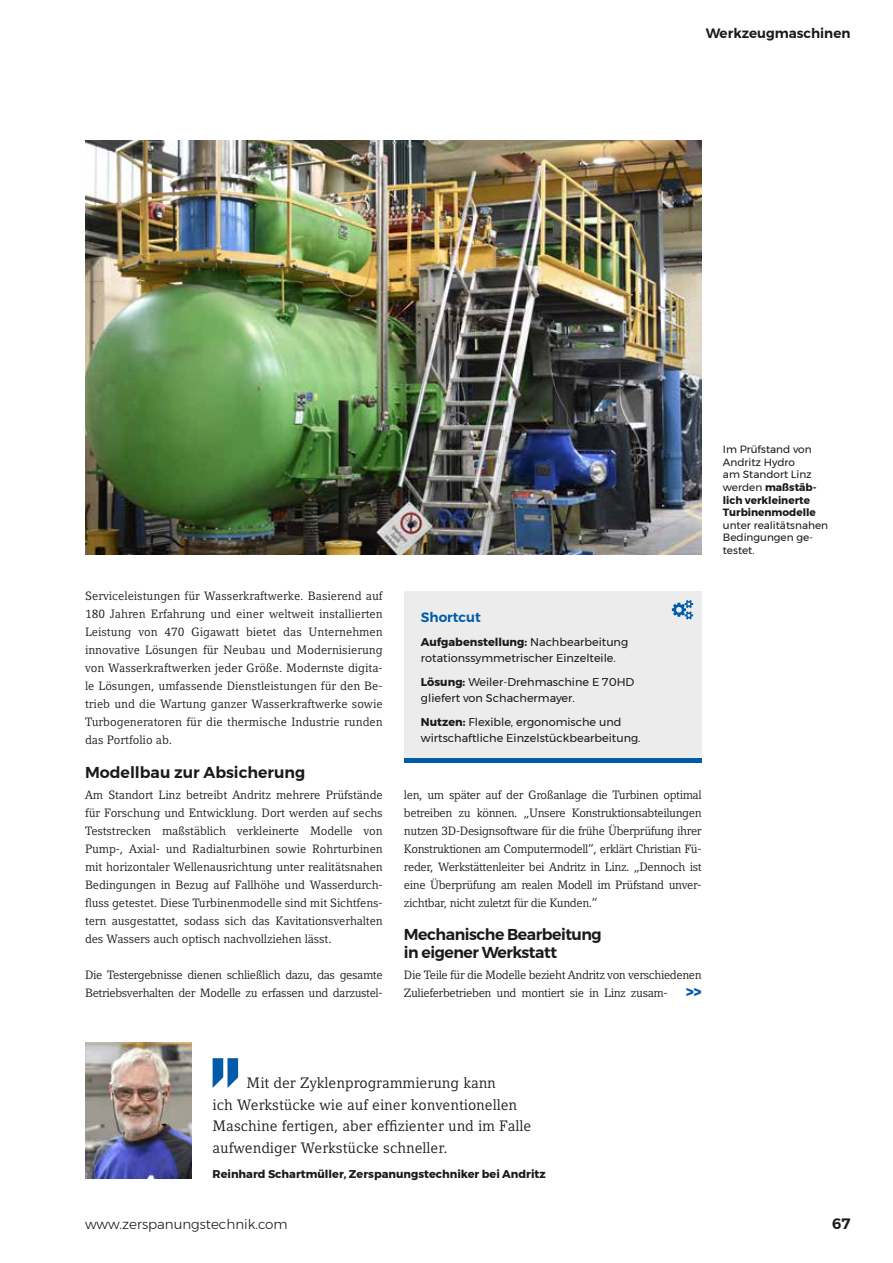
<style>
.page{position:relative;width:893px;height:1263px;background:#fff}
.page>*{position:absolute;margin:0;border:0;box-sizing:border-box;transform-origin:0 0}
.t1{font:600 15.75px/18px "Montserrat";letter-spacing:-.03em;color:#1a1a18}
.t2{font:600 15.75px "Montserrat";color:#1a1a18}
.t3{font:15px/21.6px "Compatil Letter LT Pro";color:#1a1a18}
.t4{font:600 15px "Montserrat";color:#1a1a18}
.t5{font:900 15px "Montserrat";color:#005ca9}
.t6{font:300 13.5px "Montserrat";color:#1a1a18}
.t7{font:600 13.5px "Montserrat";color:#1a1a18}
.t8{font:600 13.5px "Montserrat";color:#005ca9}
.t9{font:12px/18px "Compatil Letter LT Pro";letter-spacing:-.03em;color:#1a1a18;text-align:justify}
.t10{font:11.25px/15.8px "Montserrat";color:#1a1a18}
.t11{font:700 11.25px "Montserrat";color:#1a1a18}
.t12{font:10.5px/12.6px "Montserrat";color:#1a1a18}
.s1{font-weight:700}
</style>
<div class="page">
<div style="left:404px;top:591px;width:298px;height:168px;background:#ececed"></div>
<svg style="left:213px;top:1058px;width:25px;height:30px"></svg>
<img style="left:85px;top:1042px;width:106px;height:136px">
<img style="left:85px;top:140px;width:617px;height:414px">
<hr style="left:404px;top:758px;width:298px;height:4px;background:#005ca9">
<svg style="left:672px;top:600px;width:21px;height:19px"></svg>
<p class="t7" style="left:706px;top:23px;width:146px">Werkzeugmaschinen</p>
<p class="t9" style="left:85px;top:587px;width:299px">Serviceleistungen für Wasserkraftwerke. Basierend auf 180 Jahren Erfahrung und einer weltweit installierten Leistung von 470 Gigawatt bietet das Unternehmen innovative Lösungen für Neubau und Modernisierung von Wasserkraftwerken jeder Größe. Modernste digita&shy;le Lösungen, umfassende Dienstleistungen für den Be&shy;trieb und die Wartung ganzer Wasserkraftwerke sowie Turbogeneratoren für die thermische Industrie runden das Portfolio ab.</p>
<h1 class="t2" style="left:85px;top:759px;width:222px">Modellbau zur Absicherung</h1>
<p class="t9" style="left:85px;top:785px;width:299px">Am Standort Linz betreibt Andritz mehrere Prüfstände für Forschung und Entwicklung. Dort werden auf sechs Teststrecken maßstäblich verkleinerte Modelle von Pump-, Axial- und Radialturbinen sowie Rohrturbinen mit horizontaler Wellenausrichtung unter realitätsnahen Bedingungen in Bezug auf Fallhöhe und Wasserdurch&shy;fluss getestet. Diese Turbinenmodelle sind mit Sichtfens&shy;tern ausgestattet, sodass sich das Kavitationsverhalten des Wassers auch optisch nachvollziehen lässt.</p>
<p class="t9" style="left:85px;top:966px;width:299px">Die Testergebnisse dienen schließlich dazu, das gesamte<br>Betriebsverhalten der Modelle zu erfassen und darzustel-</p>
<p class="t8" style="left:421px;top:606px;width:61px">Shortcut</p>
<p class="t10" style="left:421px;top:634px;width:209px"><span class="s1">Aufgabenstellung:</span> Nachbearbeitung rotationssymmetrischer Einzelteile.</p>
<p class="t10" style="left:421px;top:674px;width:215px"><span class="s1">Lösung:</span> Weiler-Drehmaschine E 70HD gliefert von Schachermayer.</p>
<p class="t10" style="left:421px;top:714px;width:221px"><span class="s1">Nutzen:</span> Flexible, ergonomische und wirtschaftliche Einzelstückbearbeitung.</p>
<p class="t9" style="left:404px;top:785px;width:299px">len, um später auf der Großanlage die Turbinen optimal betreiben zu können. „Unsere Konstruktionsabteilungen nutzen 3D-Designsoftware für die frühe Überprüfung ihrer Konstruktionen am Computermodell“, erklärt Christian Fü&shy;reder, Werkstättenleiter bei Andritz in Linz. „Dennoch ist eine Überprüfung am realen Modell im Prüfstand unver&shy;zichtbar, nicht zuletzt für die Kunden.“</p>
<h1 class="t1" style="left:404px;top:925px;width:199px">Mechanische Bearbeitung in eigener Werkstatt</h1>
<p class="t9" style="left:404px;top:966px;width:299px">Die Teile für die Modelle bezieht Andritz von verschiedenen<br>Zulieferbetrieben und montiert sie in Linz zusam-</p>
<p class="t5" style="left:686px;top:979px;width:17px">&gt;&gt;</p>
<p class="t12" style="left:723px;top:443px;width:95px">Im Prüfstand von<br>Andritz Hydro<br>am Standort Linz werden <span class="s1">maßstäb&shy;lich verkleinerte<br>Turbinenmodelle</span></p>
<p class="t12" style="left:723px;top:519px;width:107px">unter realitätsnahen<br>Bedingungen ge&shy;testet.</p>
<p class="t3" style="left:213px;top:1072px;width:320px;text-indent:34px">Mit der Zyklenprogrammierung kann<br>ich Werkstücke wie auf einer konventionellen Maschine fertigen, aber effizienter und im Falle aufwendiger Werkstücke schneller.</p>
<p class="t11" style="left:213px;top:1165px;width:335px">Reinhard Schartmüller, Zerspanungstechniker bei Andritz</p>
<p class="t6" style="left:85px;top:1214px;width:204px">www.zerspanungstechnik.com</p>
<p class="t4" style="left:832px;top:1212px;width:20px">67</p>
</div>
